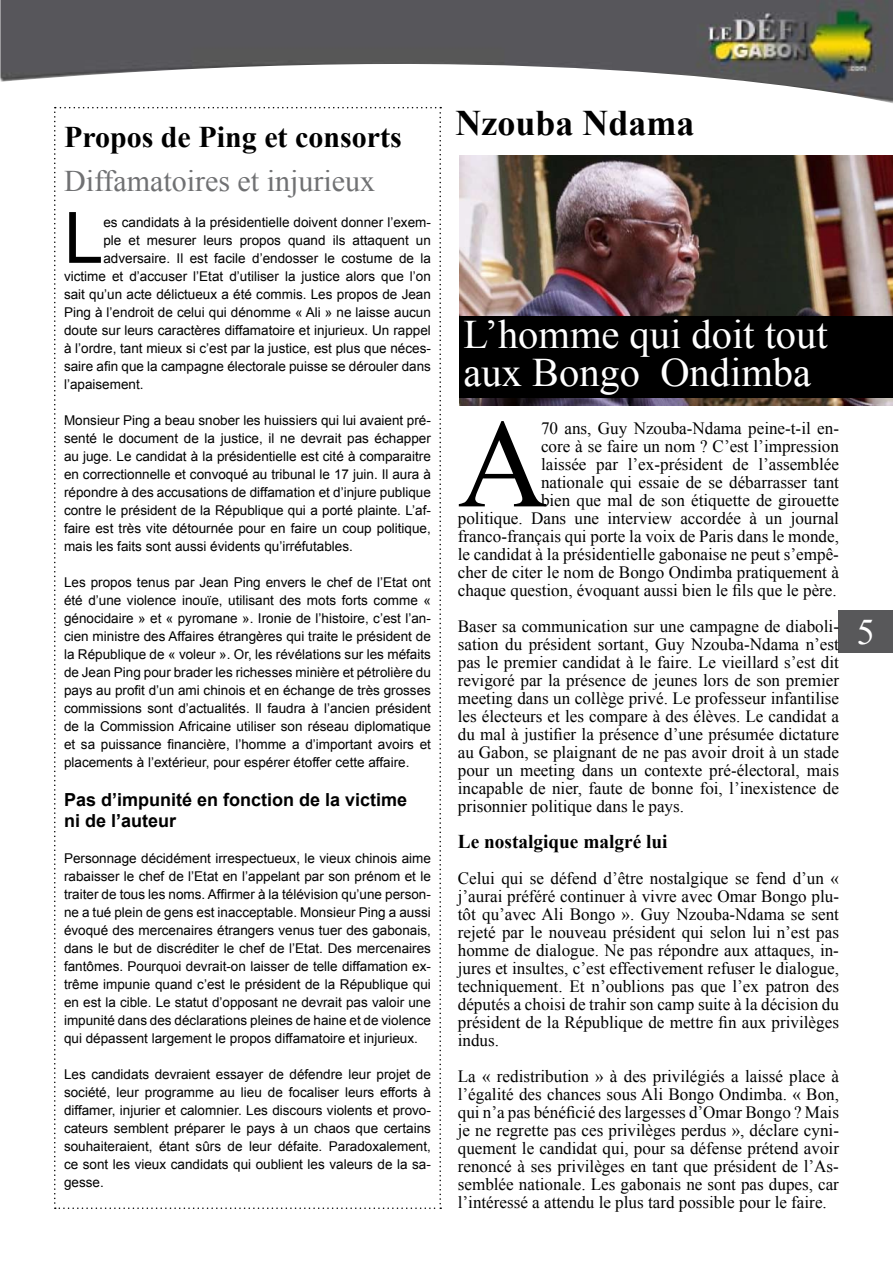
<style>
.page{position:relative;width:893px;height:1263px;background:#fff}
.page>*{position:absolute;margin:0;border:0;box-sizing:border-box;transform-origin:0 0}
.t1{font:126px "Times New Roman";color:#000}
.t2{font:70.95px "Arial";color:#000}
.t3{font:40.5px/37.5px "Times New Roman";color:#fff}
.t4{font:700 36px "Times New Roman";color:#000}
.t5{font:36px "Times New Roman";color:#fff}
.t6{font:30px "Times New Roman";color:#707173}
.t7{font:700 30px "Times New Roman";color:#000}
.t8{font:700 19.5px "Times New Roman";color:#000}
.t9{font:700 18px/21px "Arial";color:#000}
.t10{font:17.25px/18px "Times New Roman";color:#000;text-align:justify}
.t11{font:13.5px/18px "Arial";color:#000;text-align:justify}
</style>
<div class="page">
<div style="left:839px;top:610px;width:54px;height:43px;background:#58585a"></div>
<img style="left:0;top:0;width:893px;height:103px">
<img style="left:459px;top:155px;width:434px;height:251px">
<svg style="left:54px;top:107px;width:387px;height:1102px"></svg>
<div style="left:459px;top:316px;width:434px;height:82px;background:#000"></div>
<h3 class="t7" style="left:64px;top:116px;width:339px">Propos de Ping et consorts</h3>
<h3 class="t6" style="left:64px;top:160px;width:313px">Diffamatoires et injurieux</h3>
<h2 class="t2" style="left:64px;top:189px;width:41px">L</h2>
<p class="t11" style="left:103px;top:213px;width:329px">es candidats à la présidentielle doivent donner l’exem-</p>
<p class="t11" style="left:103px;top:231px;width:329px">ple et mesurer leurs propos quand ils attaquent un</p>
<p class="t11" style="left:103px;top:249px;width:329px">adversaire. Il est facile d’endosser le costume de la</p>
<p class="t11" style="left:64px;top:267px;width:368px">victime et d’accuser l’Etat d’utiliser la justice alors que l’on</p>
<p class="t11" style="left:64px;top:285px;width:368px">sait qu’un acte délictueux a été commis. Les propos de Jean</p>
<p class="t11" style="left:64px;top:303px;width:368px">Ping à l’endroit de celui qui dénomme « Ali » ne laisse aucun</p>
<p class="t11" style="left:64px;top:321px;width:368px">doute sur leurs caractères diffamatoire et injurieux. Un rappel</p>
<p class="t11" style="left:64px;top:339px;width:368px">à l’ordre, tant mieux si c’est par la justice, est plus que néces-</p>
<p class="t11" style="left:64px;top:357px;width:368px">saire afin que la campagne électorale puisse se dérouler dans</p>
<p class="t11" style="left:64px;top:375px;width:81px">l’apaisement.</p>
<p class="t11" style="left:64px;top:411px;width:368px">Monsieur Ping a beau snober les huissiers qui lui avaient pré&shy;senté le document de la justice, il ne devrait pas échapper au juge. Le candidat à la présidentielle est cité à comparaitre en correctionnelle et convoqué au tribunal le 17 juin. Il aura à répondre à des accusations de diffamation et d’injure publique contre le président de la République qui a porté plainte. L’af&shy;faire est très vite détournée pour en faire un coup politique, mais les faits sont aussi évidents qu’irréfutables.</p>
<p class="t11" style="left:64px;top:573px;width:368px">Les propos tenus par Jean Ping envers le chef de l’Etat ont été d’une violence inouïe, utilisant des mots forts comme « génocidaire » et « pyromane ». Ironie de l’histoire, c’est l’an&shy;cien ministre des Affaires étrangères qui traite le président de la République de « voleur ». Or, les révélations sur les méfaits de Jean Ping pour brader les richesses minière et pétrolière du pays au profit d’un ami chinois et en échange de très grosses commissions sont d’actualités. Il faudra à l’ancien président de la Commission Africaine utiliser son réseau diplomatique et sa puissance financière, l’homme a d’important avoirs et placements à l’extérieur, pour espérer étoffer cette affaire.</p>
<h3 class="t9" style="left:64px;top:789px;width:345px">Pas d’impunité en fonction de la victime ni de l’auteur</h3>
<p class="t11" style="left:64px;top:849px;width:368px">Personnage décidément irrespectueux, le vieux chinois aime rabaisser le chef de l’Etat en l’appelant par son prénom et le traiter de tous les noms. Affirmer à la télévision qu’une person&shy;ne a tué plein de gens est inacceptable. Monsieur Ping a aussi évoqué des mercenaires étrangers venus tuer des gabonais, dans le but de discréditer le chef de l’Etat. Des mercenaires fantômes. Pourquoi devrait-on laisser de telle diffamation ex&shy;trême impunie quand c’est le président de la République qui en est la cible. Le statut d’opposant ne devrait pas valoir une impunité dans des déclarations pleines de haine et de violence qui dépassent largement le propos diffamatoire et injurieux.</p>
<p class="t11" style="left:64px;top:1065px;width:368px">Les candidats devraient essayer de défendre leur projet de société, leur programme au lieu de focaliser leurs efforts à diffamer, injurier et calomnier. Les discours violents et provo&shy;cateurs semblent préparer le pays à un chaos que certains souhaiteraient, étant sûrs de leur défaite. Paradoxalement, ce sont les vieux candidats qui oublient les valeurs de la sa&shy;gesse.</p>
<h3 class="t4" style="left:455px;top:97px;width:241px">Nzouba Ndama</h3>
<h3 class="t3" style="left:463px;top:315px;width:366px">L’homme qui doit tout aux Bongo Ondimba</h3>
<h1 class="t1" style="left:458px;top:375px;width:92px">A</h1>
<p class="t10" style="left:458px;top:419px;width:383px;text-align:right">70 ans, Guy Nzouba-Ndama peine-t-il en-<br>core à se faire un nom ? C’est l’impression<br>laissée par l’ex-président de l’assemblée<br>nationale qui essaie de se débarrasser tant<br>bien que mal de son étiquette de girouette<br>politique. Dans une interview accordée à un journal franco-français qui porte la voix de Paris dans le monde, le candidat à la présidentielle gabonaise ne peut s’empê&shy;cher de citer le nom de Bongo Ondimba pratiquement à chaque question, évoquant aussi bien le fils que le père.</p>
<p class="t10" style="left:458px;top:617px;width:383px">Baser sa communication sur une campagne de diaboli&shy;sation du président sortant, Guy Nzouba-Ndama n’est pas le premier candidat à le faire. Le vieillard s’est dit revigoré par la présence de jeunes lors de son premier meeting dans un collège privé. Le professeur infantilise les électeurs et les compare à des élèves. Le candidat a du mal à justifier la présence d’une présumée dictature au Gabon, se plaignant de ne pas avoir droit à un stade pour un meeting dans un contexte pré-électoral, mais incapable de nier, faute de bonne foi, l’inexistence de prisonnier politique dans le pays.</p>
<h3 class="t8" style="left:458px;top:828px;width:211px">Le nostalgique malgré lui</h3>
<p class="t10" style="left:458px;top:869px;width:383px">Celui qui se défend d’être nostalgique se fend d’un « j’aurai préféré continuer à vivre avec Omar Bongo plu&shy;tôt qu’avec Ali Bongo ». Guy Nzouba-Ndama se sent rejeté par le nouveau président qui selon lui n’est pas homme de dialogue. Ne pas répondre aux attaques, in&shy;jures et insultes, c’est effectivement refuser le dialogue, techniquement. Et n’oublions pas que l’ex patron des députés a choisi de trahir son camp suite à la décision du président de la République de mettre fin aux privilèges indus.</p>
<p class="t10" style="left:458px;top:1067px;width:383px">La « redistribution » à des privilégiés a laissé place à l’égalité des chances sous Ali Bongo Ondimba. « Bon, qui n’a pas bénéficié des largesses d’Omar Bongo ? Mais je ne regrette pas ces privilèges perdus », déclare cyni&shy;quement le candidat qui, pour sa défense prétend avoir renoncé à ses privilèges en tant que président de l’As&shy;semblée nationale. Les gabonais ne sont pas dupes, car l’intéressé a attendu le plus tard possible pour le faire.</p>
<h3 class="t5" style="left:857px;top:606px;width:19px">5</h3>
</div>
